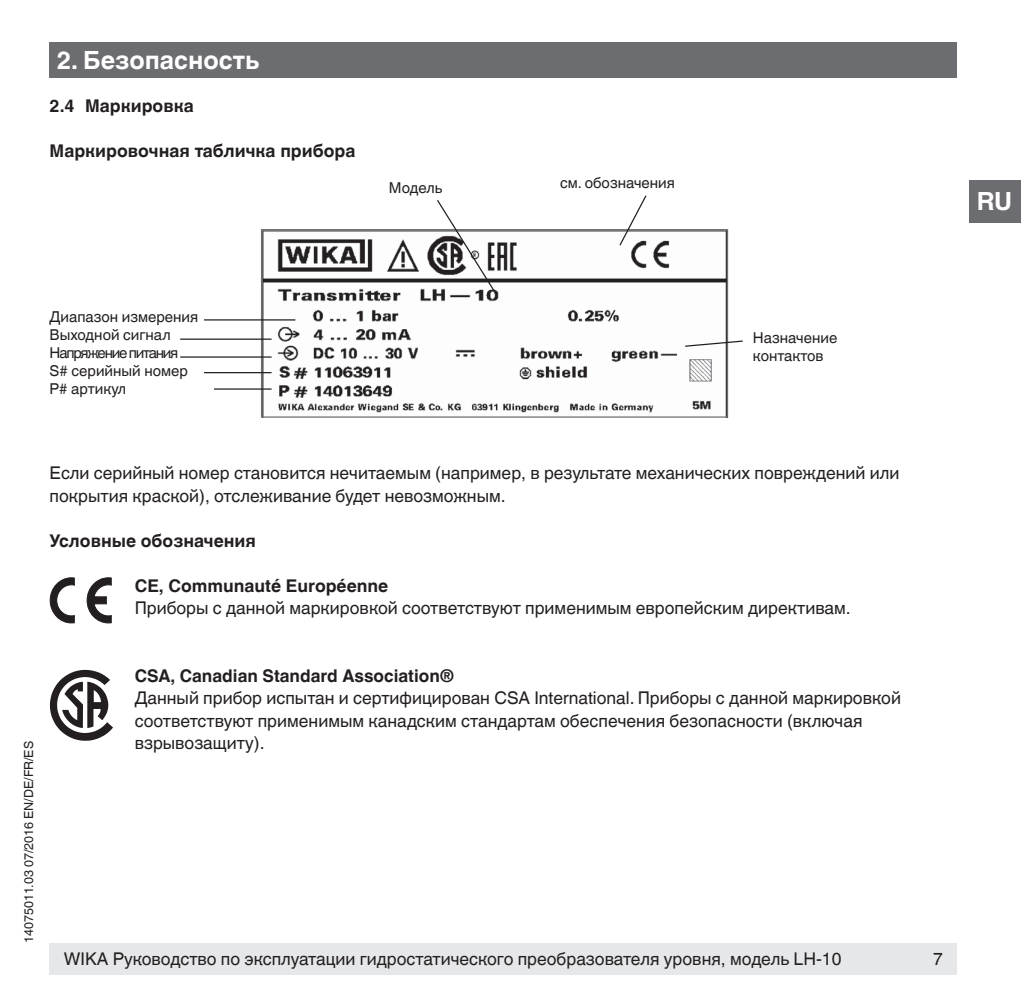
<style>
.page{position:relative;width:1021px;height:1007px;background:#fff}
.page>*{position:absolute;margin:0;border:0;box-sizing:border-box;transform-origin:0 0}
.t1{font:700 25px "Helvetica World";color:#fff}
.t2{font:17.5px/22.5px "Helvetica World";color:#231f20}
.t3{font:700 17.5px "Helvetica World";color:#231f20}
.t4{font:15px/18px "Helvetica World";color:#231f20}
.t5{font:12.5px "Helvetica World";color:#231f20}
</style>
<div class="page">
<div style="left:50px;top:943px;width:907px;height:31px;background:#e6e7e9"></div>
<div style="left:50px;top:43px;width:907px;height:35px;background:#6c6d70"></div>
<div style="left:969px;top:180px;width:51px;height:42px;background:#6c6d70"></div>
<svg style="left:50px;top:577px;width:24px;height:46px"></svg>
<svg style="left:87px;top:577px;width:24px;height:46px"></svg>
<svg style="left:50px;top:669px;width:63px;height:71px"></svg>
<img style="left:263px;top:231px;width:463px;height:184px">
<div style="left:261px;top:229px;width:467px;height:188px;border:1px solid #6c6d70"></div>
<svg style="left:436px;top:200px;width:59px;height:92px"></svg>
<svg style="left:684px;top:340px;width:59px;height:7px"></svg>
<svg style="left:618px;top:195px;width:29px;height:52px"></svg>
<hr style="left:204px;top:319px;width:91px;height:1px;background:#231f20">
<hr style="left:180px;top:338px;width:91px;height:2px;background:#231f20">
<hr style="left:180px;top:356px;width:91px;height:1px;background:#231f20">
<hr style="left:204px;top:372px;width:67px;height:1px;background:#231f20">
<hr style="left:214px;top:388px;width:57px;height:1px;background:#231f20">
<h1 class="t1" style="left:57px;top:46px;width:204px">2. Безопасность</h1>
<p class="t3" style="left:50px;top:95px;width:146px">2.4 Маркировка</p>
<p class="t3" style="left:50px;top:140px;width:307px">Маркировочная табличка прибора</p>
<p class="t4" style="left:389px;top:179px;width:55px">Модель</p>
<p class="t4" style="left:560px;top:174px;width:116px">см. обозначения</p>
<h1 class="t1" style="left:976px;top:187px;width:37px">RU</h1>
<p class="t4" style="left:50px;top:308px;width:150px">Диапазон измерения<br>Выходной сигнал<br>Напряжение питания<br>S# серийный номер<br>P# артикул</p>
<p class="t4" style="left:753px;top:329px;width:86px">Назначение контактов</p>
<p class="t2" style="left:50px;top:462px;width:851px">Если серийный номер становится нечитаемым (например, в результате механических повреждений или покрытия краской), отслеживание будет невозможным.</p>
<p class="t3" style="left:50px;top:530px;width:208px">Условные обозначения</p>
<p class="t3" style="left:135px;top:575px;width:255px">CE, Communauté Européenne</p>
<p class="t2" style="left:135px;top:597px;width:717px">Приборы с данной маркировкой соответствуют применимым европейским директивам.</p>
<p class="t5" style="left:22px;top:943px;width:203px;rotate:-90deg">14075011.03 07/2016 EN/DE/FR/ES</p>
<p class="t3" style="left:135px;top:665px;width:321px">CSA, Canadian Standard Association®</p>
<p class="t2" style="left:135px;top:687px;width:767px">Данный прибор испытан и сертифицирован CSA International. Приборы с данной маркировкой соответствуют применимым канадским стандартам обеспечения безопасности (включая взрывозащиту).</p>
<p class="t2" style="left:64px;top:947px;width:779px">WIKA Руководство по эксплуатации гидростатического преобразователя уровня, модель LH-10</p>
<p class="t2" style="left:933px;top:947px;width:11px">7</p>
</div>
